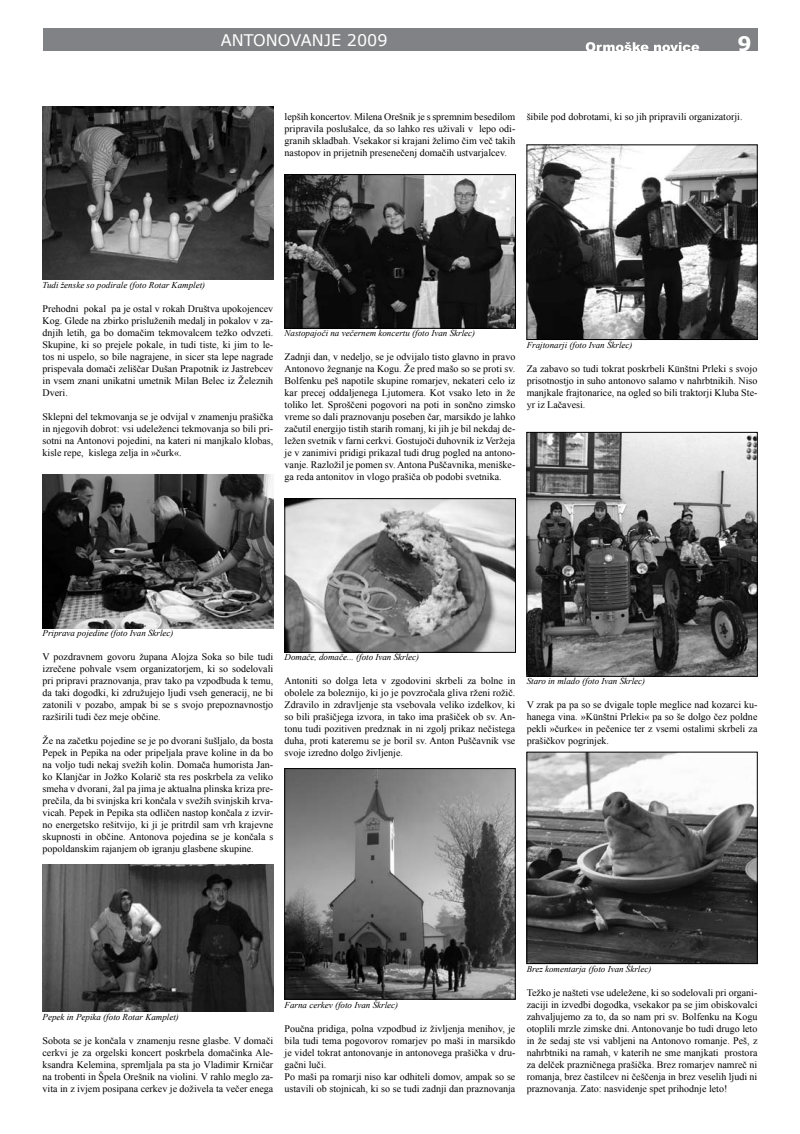
<style>
.page{position:relative;width:800px;height:1134px;background:#fff}
.page>*{position:absolute;margin:0;border:0;box-sizing:border-box;transform-origin:0 0}
.t1{font:700 20px "Verdana";color:#fff}
.t2{font:16px "Verdana";color:#fff}
.t3{font:10px/12px "Times New Roman";color:#000;text-align:justify}
.t4{font:italic 9px "Times New Roman";color:#000}
</style>
<div class="page">
<div style="left:43px;top:28px;width:714px;height:23px;background:#808285"></div>
<svg style="left:585px;top:42px;width:114px;height:9px"></svg>
<img style="left:43px;top:107px;width:230px;height:173px">
<img style="left:43px;top:475px;width:230px;height:153px">
<img style="left:43px;top:864px;width:230px;height:147px">
<img style="left:286px;top:176px;width:227px;height:150px">
<div style="left:284px;top:174px;width:231px;height:154px;border:1px solid #000"></div>
<img style="left:286px;top:500px;width:227px;height:150px">
<div style="left:284px;top:498px;width:231px;height:154px;border:1px solid #000"></div>
<img style="left:286px;top:770px;width:227px;height:227px">
<div style="left:284px;top:768px;width:231px;height:231px;border:1px solid #000"></div>
<img style="left:528px;top:147px;width:227px;height:191px">
<div style="left:526px;top:145px;width:231px;height:195px;border:1px solid #000"></div>
<img style="left:528px;top:434px;width:227px;height:240px">
<div style="left:526px;top:432px;width:231px;height:244px;border:1px solid #000"></div>
<img style="left:528px;top:754px;width:227px;height:208px">
<div style="left:526px;top:752px;width:231px;height:212px;border:1px solid #000"></div>
<h2 class="t2" style="left:221px;top:30px;width:168px">ANTONOVANJE 2009</h2>
<h1 class="t1" style="left:737px;top:31px;width:16px">9</h1>
<p class="t3" style="left:284px;top:111px;width:232px">lepših koncertov. Milena Orešnik je s spremnim besedilom pripravila poslušalce, da so lahko res uživali v lepo odi&shy;granih skladbah. Vsekakor si krajani želimo čim več takih nastopov in prijetnih presenečenj domačih ustvarjalcev.</p>
<p class="t3" style="left:526px;top:111px;width:217px">šibile pod dobrotami, ki so jih pripravili organizatorji.</p>
<p class="t4" style="left:43px;top:279px;width:164px">Tudi ženske so podirale (foto Rotar Kamplet)</p>
<p class="t3" style="left:43px;top:303px;width:232px">Prehodni pokal pa je ostal v rokah Društva upokojencev Kog. Glede na zbirko prisluženih medalj in pokalov v za&shy;dnjih letih, ga bo domačim tekmovalcem težko odvzeti.<br>Skupine, ki so prejele pokale, in tudi tiste, ki jim to le&shy;tos ni uspelo, so bile nagrajene, in sicer sta lepe nagrade prispevala domači zeliščar Dušan Prapotnik iz Jastrebcev in vsem znani unikatni umetnik Milan Belec iz Železnih Dveri.</p>
<p class="t3" style="left:43px;top:411px;width:232px">Sklepni del tekmovanja se je odvijal v znamenju prašička in njegovih dobrot: vsi udeleženci tekmovanja so bili pri&shy;sotni na Antonovi pojedini, na kateri ni manjkalo klobas, kisle repe, kislega zelja in »čurk«.</p>
<p class="t4" style="left:284px;top:327px;width:192px">Nastopajoči na večernem koncertu (foto Ivan Škrlec)</p>
<p class="t3" style="left:284px;top:351px;width:232px">Zadnji dan, v nedeljo, se je odvijalo tisto glavno in pravo Antonovo žegnanje na Kogu. Že pred mašo so se proti sv.<br>Bolfenku peš napotile skupine romarjev, nekateri celo iz kar precej oddaljenega Ljutomera. Kot vsako leto in že toliko let. Sproščeni pogovori na poti in sončno zimsko vreme so dali praznovanju poseben čar, marsikdo je lahko začutil energijo tistih starih romanj, ki jih je bil nekdaj de&shy;ležen svetnik v farni cerkvi. Gostujoči duhovnik iz Veržeja je v zanimivi pridigi prikazal tudi drug pogled na antono&shy;vanje. Razložil je pomen sv. Antona Puščavnika, meniške&shy;ga reda antonitov in vlogo prašiča ob podobi svetnika.</p>
<p class="t4" style="left:526px;top:339px;width:107px">Frajtonarji (foto Ivan Škrlec)</p>
<p class="t3" style="left:526px;top:363px;width:232px">Za zabavo so tudi tokrat poskrbeli Künštni Prleki s svojo prisotnostjo in suho antonovo salamo v nahrbtnikih. Niso manjkale frajtonarice, na ogled so bili traktorji Kluba Ste&shy;yr iz Lačavesi.</p>
<p class="t4" style="left:43px;top:627px;width:132px">Priprava pojedine (foto Ivan Škrlec)</p>
<p class="t3" style="left:43px;top:651px;width:232px">V pozdravnem govoru župana Alojza Soka so bile tudi izrečene pohvale vsem organizatorjem, ki so sodelovali pri pripravi praznovanja, prav tako pa vzpodbuda k temu, da taki dogodki, ki združujejo ljudi vseh generacij, ne bi zatonili v pozabo, ampak bi se s svojo prepoznavnostjo razširili tudi čez meje občine.</p>
<p class="t3" style="left:43px;top:735px;width:232px">Že na začetku pojedine se je po dvorani šušljalo, da bosta Pepek in Pepika na oder pripeljala prave koline in da bo na voljo tudi nekaj svežih kolin. Domača humorista Jan&shy;ko Klanjčar in Jožko Kolarič sta res poskrbela za veliko smeha v dvorani, žal pa jima je aktualna plinska kriza pre&shy;prečila, da bi svinjska kri končala v svežih svinjskih krva&shy;vicah. Pepek in Pepika sta odličen nastop končala z izvir&shy;no energetsko rešitvijo, ki ji je pritrdil sam vrh krajevne skupnosti in občine. Antonova pojedina se je končala s popoldanskim rajanjem ob igranju glasbene skupine.</p>
<p class="t4" style="left:284px;top:651px;width:136px">Domače, domače... (foto Ivan Škrlec)</p>
<p class="t3" style="left:284px;top:675px;width:232px">Antoniti so dolga leta v zgodovini skrbeli za bolne in obolele za boleznijo, ki jo je povzročala gliva rženi rožič.<br>Zdravilo in zdravljenje sta vsebovala veliko izdelkov, ki so bili prašičjega izvora, in tako ima prašiček ob sv. An&shy;tonu tudi pozitiven predznak in ni zgolj prikaz nečistega duha, proti kateremu se je boril sv. Anton Puščavnik vse svoje izredno dolgo življenje.</p>
<p class="t4" style="left:526px;top:675px;width:120px">Staro in mlado (foto Ivan Škrlec)</p>
<p class="t3" style="left:526px;top:699px;width:232px">V zrak pa pa so se dvigale tople meglice nad kozarci ku&shy;hanega vina. »Künštni Prleki« pa so še dolgo čez poldne pekli »čurke« in pečenice ter z vsemi ostalimi skrbeli za prašičkov pogrinjek.</p>
<p class="t4" style="left:43px;top:1011px;width:138px">Pepek in Pepika (foto Rotar Kamplet)</p>
<p class="t3" style="left:43px;top:1035px;width:232px">Sobota se je končala v znamenju resne glasbe. V domači cerkvi je za orgelski koncert poskrbela domačinka Ale&shy;ksandra Kelemina, spremljala pa sta jo Vladimir Krničar na trobenti in Špela Orešnik na violini. V rahlo meglo za&shy;vita in z ivjem posipana cerkev je doživela ta večer enega</p>
<p class="t4" style="left:284px;top:999px;width:115px">Farna cerkev (foto Ivan Škrlec)</p>
<p class="t3" style="left:284px;top:1023px;width:232px;text-align:left">Poučna pridiga, polna vzpodbud iz življenja menihov, je bila tudi tema pogovorov romarjev po maši in marsikdo je videl tokrat antonovanje in antonovega prašička v dru&shy;gačni luči.<br>Po maši pa romarji niso kar odhiteli domov, ampak so se ustavili ob stojnicah, ki so se tudi zadnji dan praznovanja</p>
<p class="t4" style="left:526px;top:963px;width:126px">Brez komentarja (foto Ivan Škrlec)</p>
<p class="t3" style="left:526px;top:987px;width:232px">Težko je našteti vse udeležene, ki so sodelovali pri organi&shy;zaciji in izvedbi dogodka, vsekakor pa se jim obiskovalci zahvaljujemo za to, da so nam pri sv. Bolfenku na Kogu otoplili mrzle zimske dni. Antonovanje bo tudi drugo leto in že sedaj ste vsi vabljeni na Antonovo romanje. Peš, z nahrbtniki na ramah, v katerih ne sme manjkati prostora za delček prazničnega prašička. Brez romarjev namreč ni romanja, brez častilcev ni češčenja in brez veselih ljudi ni praznovanja. Zato: nasvidenje spet prihodnje leto!</p>
</div>
